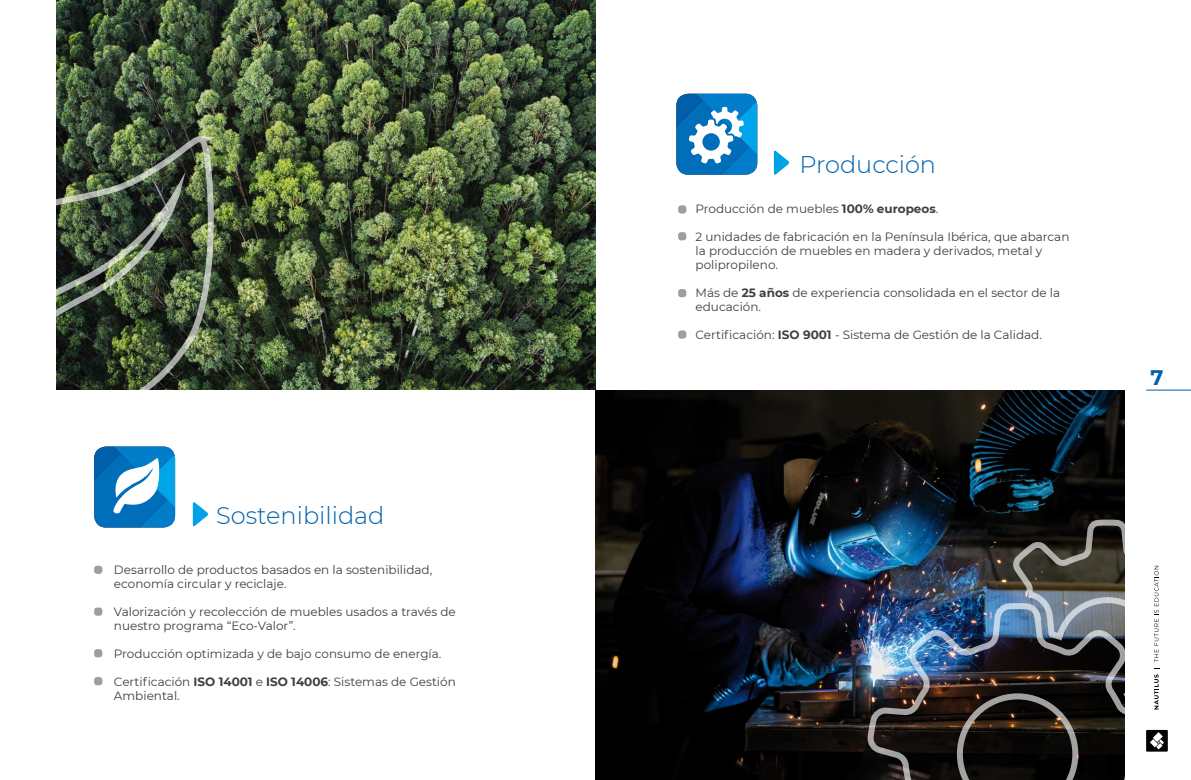
<style>
.page{position:relative;width:1191px;height:780px;background:#fff}
.page>*{position:absolute;margin:0;border:0;box-sizing:border-box;transform-origin:0 0}
.t1{font:300 24px "Montserrat";color:#0061aa}
.t2{font:700 21px "Montserrat";color:#0061aa}
.t3{font:12px/14px "Montserrat";color:#3e3d40}
.s1{font-weight:700}
</style>
<div class="page">
<div style="left:1146px;top:729px;width:21px;height:22px;background:#000"></div>
<svg style="left:1150px;top:732px;width:14px;height:17px"></svg>
<svg style="left:1154px;top:668px;width:5px;height:41px"></svg>
<svg style="left:1154px;top:566px;width:4px;height:96px"></svg>
<hr style="left:1146px;top:390px;width:45px;height:1px;background:#0061aa">
<div style="left:678px;top:205px;width:8px;height:8px;background:#9c9e9f;border-radius:3px"></div>
<div style="left:94px;top:565px;width:8px;height:9px;background:#9c9e9f;border-radius:3px"></div>
<div style="left:94px;top:607px;width:8px;height:8px;background:#9c9e9f;border-radius:3px"></div>
<div style="left:94px;top:649px;width:8px;height:8px;background:#9c9e9f;border-radius:3px"></div>
<div style="left:94px;top:677px;width:8px;height:8px;background:#9c9e9f;border-radius:3px"></div>
<div style="left:678px;top:232px;width:8px;height:8px;background:#9c9e9f;border-radius:3px"></div>
<div style="left:678px;top:289px;width:8px;height:8px;background:#9c9e9f;border-radius:3px"></div>
<div style="left:678px;top:330px;width:8px;height:8px;background:#9c9e9f;border-radius:3px"></div>
<img style="left:57px;top:0;width:538px;height:390px">
<img style="left:595px;top:390px;width:529px;height:390px">
<svg style="left:94px;top:474px;width:81px;height:53px"></svg>
<img style="left:56px;top:135px;width:159px;height:339px">
<svg style="left:774px;top:150px;width:16px;height:25px"></svg>
<svg style="left:193px;top:502px;width:15px;height:25px"></svg>
<svg style="left:1007px;top:518px;width:117px;height:81px;background:#413f38"></svg>
<img style="left:866px;top:599px;width:258px;height:181px">
<svg style="left:676px;top:94px;width:81px;height:81px"></svg>
<h1 class="t1" style="left:216px;top:500px;width:170px">Sostenibilidad</h1>
<p class="t3" style="left:114px;top:562px;width:320px">Desarrollo de productos basados en la sostenibilidad, economía circular y reciclaje.</p>
<p class="t3" style="left:114px;top:604px;width:343px">Valorización y recolección de muebles usados a través de nuestro programa “Eco-Valor”.</p>
<p class="t3" style="left:114px;top:646px;width:329px">Producción optimizada y de bajo consumo de energía.</p>
<p class="t3" style="left:114px;top:674px;width:343px">Certificación <span class="s1">ISO 14001</span> e <span class="s1">ISO 14006</span>: Sistemas de Gestión<br>Ambiental.</p>
<h1 class="t1" style="left:799px;top:150px;width:138px">Producción</h1>
<p class="t3" style="left:695px;top:201px;width:244px">Producción de muebles <span class="s1">100% europeos</span>.</p>
<p class="t3" style="left:695px;top:229px;width:375px">2 unidades de fabricación en la Península Ibérica, que abarcan la producción de muebles en madera y derivados, metal y polipropileno.</p>
<p class="t3" style="left:695px;top:285px;width:366px">Más de <span class="s1">25 años</span> de experiencia consolidada en el sector de la educación.</p>
<p class="t3" style="left:695px;top:327px;width:348px">Certificación: <span class="s1">ISO 9001</span> - Sistema de Gestión de la Calidad.</p>
<h2 class="t2" style="left:1150px;top:365px;width:15px">7</h2>
</div>
